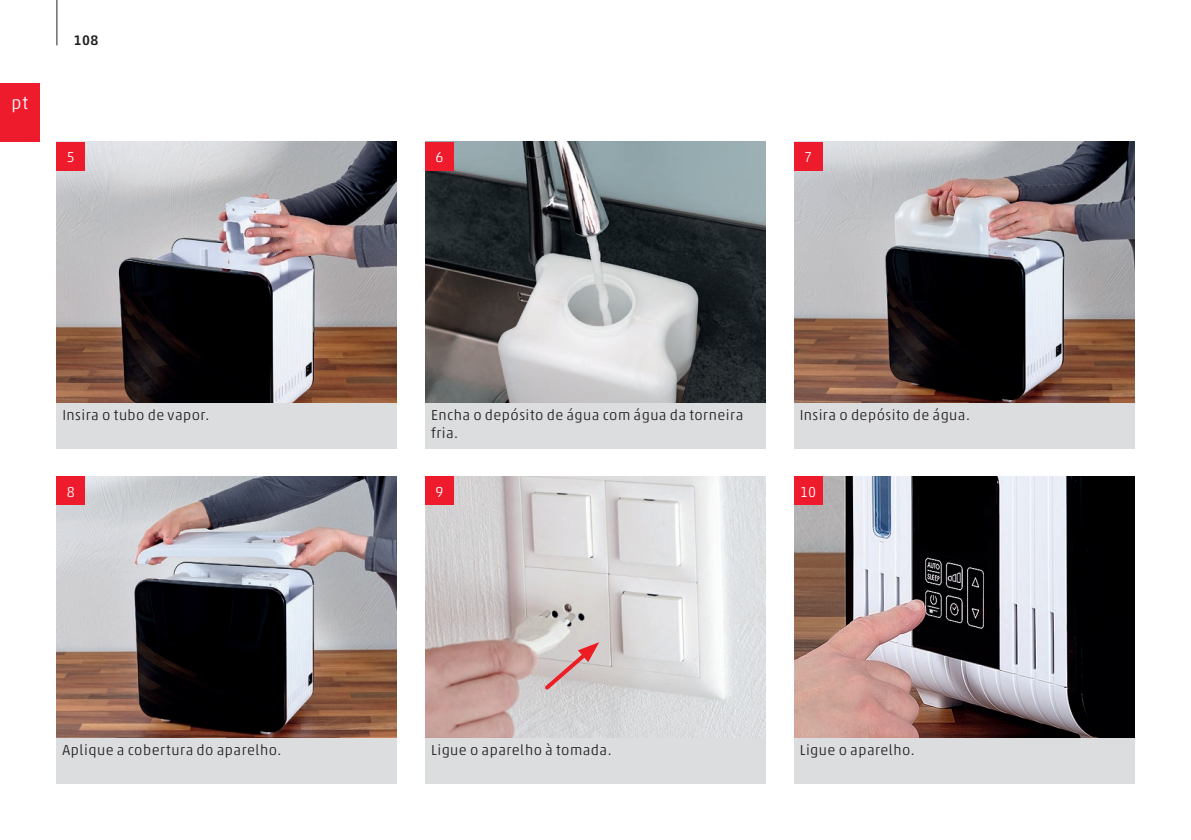
<style>
.page{position:relative;width:1191px;height:840px;background:#fff}
.page>*{position:absolute;margin:0;border:0;box-sizing:border-box;transform-origin:0 0}
.t1{font:300 18px "Akko W1 G";color:#fff}
.Anweisung_Bild{font:300 14.6px/17.6px "Akko W1 G";letter-spacing:.03em;color:#231f20}
.Zahl_für_Bilder{font:300 14.6px "Akko W1 G";color:#fff}
.t2{font:500 14px "Akko W1 G";color:#231f20}
</style>
<div class="page">
<hr style="left:57px;top:0;width:1px;height:45px;background:#231f20">
<div style="left:0;top:83px;width:40px;height:59px;background:#ee1b2d"></div>
<img style="left:794px;top:476px;width:340px;height:261px">
<div style="left:794px;top:476px;width:28px;height:29px;background:#ee1b2d"></div>
<img style="left:425px;top:476px;width:340px;height:261px">
<div style="left:425px;top:476px;width:29px;height:29px;background:#ee1b2d"></div>
<img style="left:57px;top:476px;width:340px;height:261px">
<div style="left:57px;top:476px;width:28px;height:29px;background:#ee1b2d"></div>
<img style="left:794px;top:142px;width:340px;height:261px">
<div style="left:794px;top:142px;width:28px;height:28px;background:#ee1b2d"></div>
<img style="left:425px;top:142px;width:340px;height:261px">
<div style="left:425px;top:142px;width:28px;height:28px;background:#ee1b2d"></div>
<img style="left:57px;top:142px;width:340px;height:261px">
<div style="left:57px;top:142px;width:28px;height:28px;background:#ee1b2d"></div>
<div style="left:425px;top:403px;width:340px;height:45px;background:#dcdddf"></div>
<div style="left:794px;top:403px;width:340px;height:45px;background:#dcdddf"></div>
<div style="left:57px;top:737px;width:340px;height:45px;background:#dcdddf"></div>
<div style="left:57px;top:403px;width:340px;height:45px;background:#dcdddf"></div>
<div style="left:425px;top:737px;width:340px;height:45px;background:#dcdddf"></div>
<div style="left:794px;top:737px;width:340px;height:45px;background:#dcdddf"></div>
<svg style="left:541px;top:641px;width:58px;height:51px;background:#d2b5b5"></svg>
<p class="t1" style="left:12px;top:90px;width:18px">pt</p>
<p class="t2" style="left:74px;top:30px;width:26px">108</p>
<p class="Zahl_für_Bilder" style="left:67px;top:146px;width:10px">5</p>
<p class="Zahl_für_Bilder" style="left:435px;top:146px;width:10px">6</p>
<p class="Zahl_für_Bilder" style="left:804px;top:146px;width:10px">7</p>
<p class="Anweisung_Bild" style="left:62px;top:405px;width:148px">Insira o tubo de vapor.</p>
<p class="Anweisung_Bild" style="left:431px;top:405px;width:314px">Encha o depósito de água com água da torneira fria.</p>
<p class="Anweisung_Bild" style="left:799px;top:405px;width:172px">Insira o depósito de água.</p>
<p class="Zahl_für_Bilder" style="left:67px;top:481px;width:10px">8</p>
<p class="Zahl_für_Bilder" style="left:435px;top:481px;width:10px">9</p>
<p class="Zahl_für_Bilder" style="left:800px;top:481px;width:18px">10</p>
<p class="Anweisung_Bild" style="left:62px;top:739px;width:220px">Aplique a cobertura do aparelho.</p>
<p class="Anweisung_Bild" style="left:431px;top:739px;width:182px">Ligue o aparelho à tomada.</p>
<p class="Anweisung_Bild" style="left:799px;top:739px;width:117px">Ligue o aparelho.</p>
</div>
